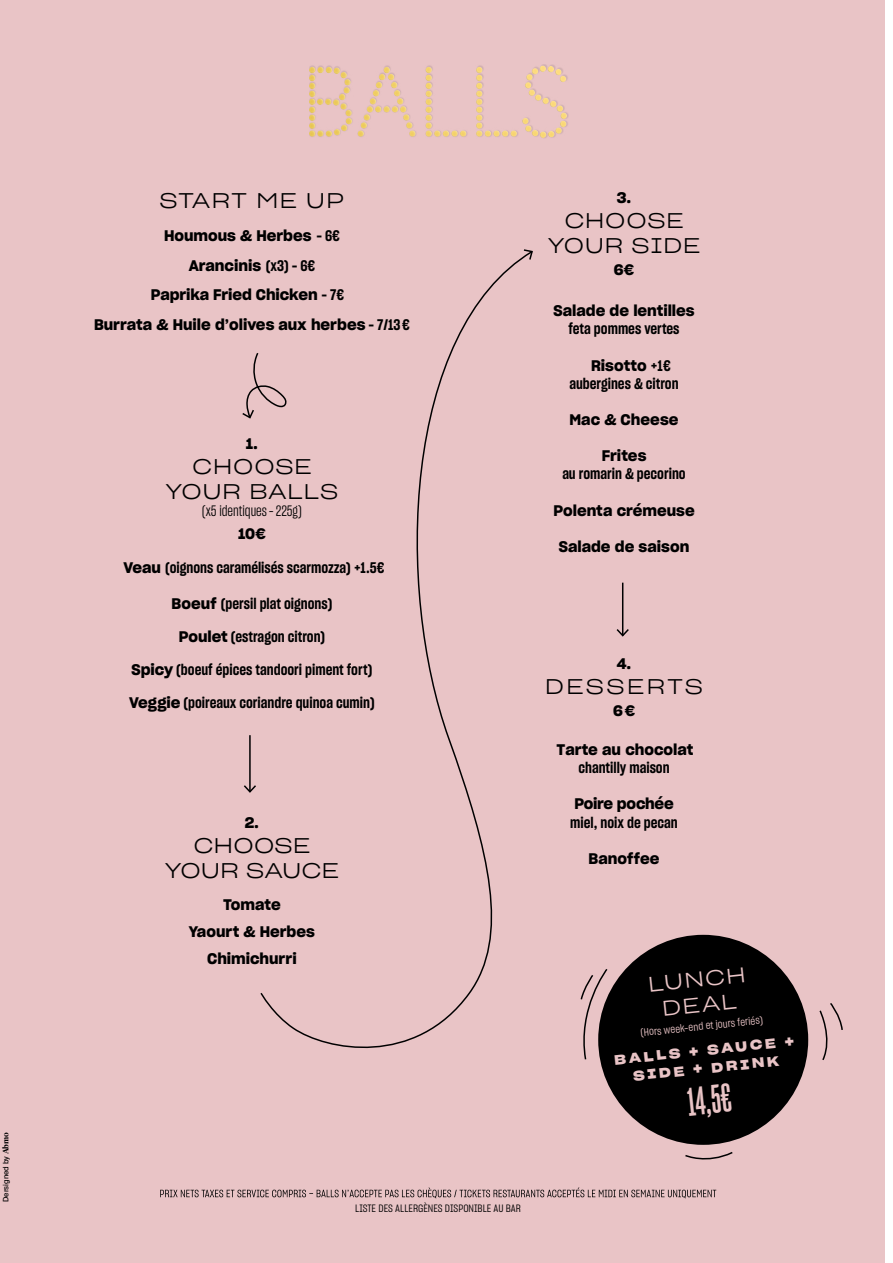
<style>
.page{position:relative;width:893px;height:1263px;background:#fff}
.page>*{position:absolute;margin:0;border:0;box-sizing:border-box;transform-origin:0 0}
.t1{font:39px "Sharp Grotesk Sm Bold 10";color:#e9c4c6}
.t2{font:21px/25.2px "Sharp Grotesk Light 25";letter-spacing:.025em;color:#000;text-align:center}
.t3{font:21px/25.2px "Sharp Grotesk Light 25";color:#000;text-align:center}
.t4{font:21px/25.5px "Sharp Grotesk Light 25";color:#e9c4c6;text-align:center}
.t5{font:21px "Sharp Grotesk Light 25";letter-spacing:.1em;color:#000}
.t6{font:15px "Sharp Grotesk Sm Bold 15";color:#000}
.t7{font:15px/27px "Sharp Grotesk Sm Bold 20";color:#000;text-align:center}
.t8{font:15px "Sharp Grotesk Sm Bold 20";letter-spacing:-.02em;color:#000}
.t9{font:14.85px "Sharp Grotesk Book 13";color:#000}
.t10{font:14.85px "Sharp Grotesk Sm Bold 20";color:#000}
.t11{font:13.5px/18px "Sharp Grotesk Sm Bold 25";color:#e9c4c6;text-align:center}
.t12{font:10.5px "Sharp Grotesk Book 15";color:#000}
.t13{font:10.5px "Sharp Grotesk Book 15";color:#e9c4c6}
.t14{font:7.5px "Suisse Intl";color:#000}
.s1{font-family:"Suisse Works";font-weight:700}
.s2{font-family:"Sharp Grotesk Sm Bold 15"}
.s3{font-family:"Sharp Grotesk Sm Bold 20"}
</style>
<div class="page">
<div style="left:0;top:0;width:884px;height:1263px;background:#e9c4c6"></div>
<svg style="left:160px;top:1187px;width:556px;height:11px"></svg>
<svg style="left:309px;top:65px;width:257px;height:73px"></svg>
<svg style="left:260px;top:257px;width:262px;height:792px"></svg>
<svg style="left:522px;top:249px;width:11px;height:11px"></svg>
<hr style="left:249px;top:735px;width:2px;height:57px;background:#000">
<svg style="left:244px;top:784px;width:12px;height:9px"></svg>
<hr style="left:622px;top:583px;width:1px;height:52px;background:#000">
<svg style="left:616px;top:627px;width:13px;height:10px"></svg>
<div style="left:598px;top:935px;width:210px;height:210px;background:#000;border-radius:50%"></div>
<svg style="left:242px;top:351px;width:46px;height:69px"></svg>
<svg style="left:819px;top:1003px;width:24px;height:57px"></svg>
<svg style="left:580px;top:969px;width:28px;height:92px"></svg>
<svg style="left:685px;top:1152px;width:48px;height:8px"></svg>
<p class="t14" style="left:1px;top:1202px;width:72px;rotate:-90deg">Dersigned by <span class="s1">Abmo</span></p>
<h2 class="t2" style="left:160px;top:187px;width:186px">START ME UP</h2>
<p class="t7" style="left:164px;top:222px;width:177px">Houmous &amp; Herbes <span class="s2">- 6€</span></p>
<p class="t7" style="left:189px;top:251px;width:128px">Arancinis <span class="s2">(x3) - 6€</span></p>
<p class="t7" style="left:151px;top:281px;width:195px">Paprika Fried Chicken <span class="s2">- 7€</span></p>
<p class="t7" style="left:94px;top:311px;width:317px">Burrata &amp; Huile d’olives aux herbes <span class="s2">- 7/13€</span></p>
<p class="t7" style="left:246px;top:430px;width:14px">1.</p>
<h2 class="t2" style="left:165px;top:453px;width:174px">CHOOSE<br>YOUR BALLS</h2>
<p class="t9" style="left:202px;top:501px;width:101px">(x5 identiques-225g)</p>
<p class="t10" style="left:238px;top:522px;width:29px">10€</p>
<p class="t6" style="left:124px;top:557px;width:262px"><span class="s3">Veau</span> (oignons caramélisés scarmozza) +1.5€</p>
<p class="t6" style="left:172px;top:593px;width:162px"><span class="s3">Boeuf</span> (persil plat oignons)</p>
<p class="t6" style="left:179px;top:626px;width:148px"><span class="s3">Poulet</span> (estragon citron)</p>
<p class="t6" style="left:132px;top:659px;width:242px"><span class="s3">Spicy</span> (boeuf épices tandoori piment fort)</p>
<p class="t6" style="left:129px;top:693px;width:247px"><span class="s3">Veggie</span> (poireaux coriandre quinoa cumin)</p>
<p class="t7" style="left:245px;top:809px;width:16px">2.</p>
<h2 class="t3" style="left:165px;top:832px;width:175px">CHOOSE<br>YOUR SAUCE</h2>
<p class="t7" style="left:189px;top:891px;width:127px">Tomate<br>Yaourt &amp; Herbes<br>Chimichurri</p>
<p class="t7" style="left:617px;top:184px;width:16px">3.</p>
<h2 class="t2" style="left:548px;top:207px;width:154px">CHOOSE<br>YOUR SIDE</h2>
<p class="t10" style="left:614px;top:257px;width:22px">6€</p>
<p class="t7" style="left:553px;top:297px;width:143px">Salade de lentilles</p>
<p class="t6" style="left:568px;top:318px;width:113px">feta pommes vertes</p>
<p class="t7" style="left:591px;top:351px;width:81px">Risotto <span class="s2">+1€</span></p>
<p class="t6" style="left:569px;top:373px;width:111px">aubergines &amp; citron</p>
<p class="t7" style="left:569px;top:406px;width:110px">Mac &amp; Cheese</p>
<p class="t7" style="left:602px;top:442px;width:46px">Frites</p>
<p class="t6" style="left:562px;top:464px;width:125px">au romarin &amp; pecorino</p>
<p class="t7" style="left:553px;top:496px;width:143px">Polenta crémeuse</p>
<p class="t7" style="left:559px;top:533px;width:132px">Salade de saison</p>
<p class="t7" style="left:617px;top:650px;width:16px">4.</p>
<h2 class="t5" style="left:545px;top:669px;width:160px">DESSERTS</h2>
<p class="t10" style="left:613px;top:698px;width:23px">6€</p>
<p class="t7" style="left:557px;top:736px;width:138px">Tarte au chocolat</p>
<p class="t6" style="left:578px;top:757px;width:93px">chantilly maison</p>
<p class="t8" style="left:574px;top:792px;width:101px">Poire pochée</p>
<p class="t6" style="left:570px;top:812px;width:109px">miel, noix de pecan</p>
<p class="t7" style="left:588px;top:845px;width:72px">Banoffee</p>
<h2 class="t4" style="left:646px;top:970px;width:100px;rotate:-6deg">LUNCH<br>DEAL</h2>
<p class="t13" style="left:640px;top:1025px;width:125px;rotate:-6deg">(Hors week-end et jours feriés)</p>
<p class="t11" style="left:613px;top:1050px;width:182px;rotate:-6deg">BALLS + SAUCE +<br>SIDE + DRINK</p>
<h1 class="t1" style="left:685px;top:1079px;width:46px;rotate:-6deg">14,5€</h1>
<p class="t12" style="left:355px;top:1201px;width:167px">LISTE DES ALLERGÈNES DISPONIBLE AU BAR</p>
</div>
